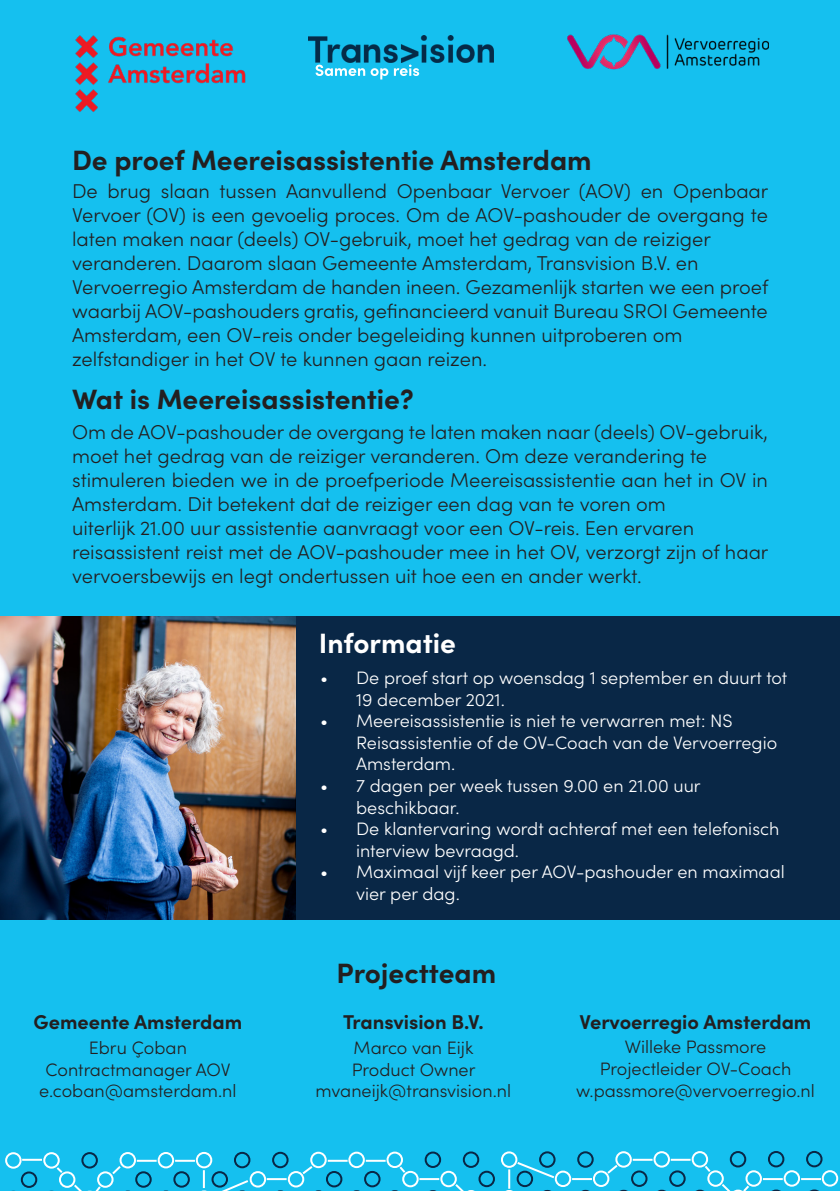
<style>
.page{position:relative;width:840px;height:1191px;background:#fff}
.page>*{position:absolute;margin:0;border:0;box-sizing:border-box;transform-origin:0 0}
.t1{font:700 28px "Sofia Pro";color:#231f20}
.t2{font:700 28px "Sofia Pro";color:#fff}
.t3{font:300 20px/24px "Sofia Pro";color:#231f20}
.t4{font:700 20px "Sofia Pro";color:#231f20}
.t5{font:300 18px/21.6px "Sofia Pro";color:#fff}
.t6{font:300 18px "Sofia Pro";color:#231f20}
</style>
<div class="page">
<div style="left:0;top:0;width:839px;height:1191px;background:#15c0ef"></div>
<svg style="left:581px;top:1189px;width:9px;height:2px"></svg>
<svg style="left:619px;top:1189px;width:9px;height:2px"></svg>
<svg style="left:657px;top:1189px;width:9px;height:2px"></svg>
<svg style="left:695px;top:1189px;width:9px;height:2px"></svg>
<svg style="left:771px;top:1189px;width:10px;height:2px"></svg>
<svg style="left:809px;top:1189px;width:10px;height:2px"></svg>
<div style="left:21px;top:1171px;width:16px;height:16px;border:2px solid #092746;border-radius:50%"></div>
<div style="left:59px;top:1171px;width:16px;height:16px;border:2px solid #fff;border-radius:50%"></div>
<div style="left:97px;top:1171px;width:16px;height:16px;border:2px solid #fff;border-radius:50%"></div>
<div style="left:135px;top:1171px;width:17px;height:16px;border:2px solid #082745;border-radius:50%"></div>
<div style="left:173px;top:1171px;width:17px;height:16px;border:2px solid #092746;border-radius:50%"></div>
<div style="left:249px;top:1171px;width:17px;height:16px;border:2px solid #fff;border-radius:50%"></div>
<div style="left:287px;top:1171px;width:17px;height:16px;border:2px solid #fff;border-radius:50%"></div>
<div style="left:326px;top:1171px;width:16px;height:16px;border:2px solid #092746;border-radius:50%"></div>
<div style="left:364px;top:1170px;width:16px;height:17px;border:2px solid #092746;border-radius:50%"></div>
<div style="left:402px;top:1170px;width:16px;height:17px;border:2px solid #fff;border-radius:50%"></div>
<div style="left:440px;top:1170px;width:16px;height:17px;border:2px solid #fff;border-radius:50%"></div>
<div style="left:478px;top:1170px;width:16px;height:17px;border:2px solid #092746;border-radius:50%"></div>
<div style="left:554px;top:1170px;width:17px;height:17px;border:2px solid #fff;border-radius:50%"></div>
<div style="left:592px;top:1170px;width:17px;height:17px;border:2px solid #fff;border-radius:50%"></div>
<div style="left:630px;top:1170px;width:17px;height:16px;border:2px solid #092746;border-radius:50%"></div>
<div style="left:668px;top:1170px;width:17px;height:16px;border:2px solid #092746;border-radius:50%"></div>
<div style="left:707px;top:1170px;width:16px;height:16px;border:2px solid #fff;border-radius:50%"></div>
<div style="left:745px;top:1170px;width:16px;height:16px;border:2px solid #fff;border-radius:50%"></div>
<div style="left:783px;top:1170px;width:16px;height:16px;border:2px solid #fff;border-radius:50%"></div>
<div style="left:821px;top:1170px;width:16px;height:16px;border:2px solid #fff;border-radius:50%"></div>
<div style="left:5px;top:1152px;width:17px;height:16px;border:2px solid #fff;border-radius:50%"></div>
<div style="left:43px;top:1152px;width:17px;height:16px;border:2px solid #fff;border-radius:50%"></div>
<div style="left:81px;top:1152px;width:17px;height:16px;border:2px solid #092746;border-radius:50%"></div>
<div style="left:119px;top:1152px;width:17px;height:16px;border:2px solid #fff;border-radius:50%"></div>
<div style="left:158px;top:1152px;width:16px;height:16px;border:2px solid #fff;border-radius:50%"></div>
<div style="left:196px;top:1151px;width:16px;height:17px;border:2px solid #fff;border-radius:50%"></div>
<div style="left:234px;top:1151px;width:16px;height:17px;border:2px solid #092746;border-radius:50%"></div>
<div style="left:272px;top:1151px;width:16px;height:17px;border:2px solid #092746;border-radius:50%"></div>
<div style="left:310px;top:1151px;width:16px;height:17px;border:2px solid #fff;border-radius:50%"></div>
<div style="left:348px;top:1151px;width:16px;height:17px;border:2px solid #fff;border-radius:50%"></div>
<div style="left:386px;top:1151px;width:17px;height:17px;border:2px solid #fff;border-radius:50%"></div>
<div style="left:424px;top:1151px;width:17px;height:17px;border:2px solid #092746;border-radius:50%"></div>
<div style="left:462px;top:1151px;width:17px;height:16px;border:2px solid #092746;border-radius:50%"></div>
<div style="left:500px;top:1151px;width:17px;height:16px;border:2px solid #fff;border-radius:50%"></div>
<div style="left:538px;top:1151px;width:17px;height:16px;border:2px solid #092746;border-radius:50%"></div>
<div style="left:577px;top:1151px;width:16px;height:16px;border:2px solid #092746;border-radius:50%"></div>
<div style="left:615px;top:1151px;width:16px;height:16px;border:2px solid #fff;border-radius:50%"></div>
<div style="left:653px;top:1151px;width:16px;height:16px;border:2px solid #fff;border-radius:50%"></div>
<div style="left:691px;top:1151px;width:16px;height:16px;border:2px solid #fff;border-radius:50%"></div>
<div style="left:729px;top:1151px;width:16px;height:16px;border:2px solid #092746;border-radius:50%"></div>
<div style="left:767px;top:1151px;width:17px;height:16px;border:2px solid #092746;border-radius:50%"></div>
<div style="left:805px;top:1150px;width:17px;height:17px;border:2px solid #092746;border-radius:50%"></div>
<hr style="left:22px;top:1158px;width:20px;height:2px;background:#fff">
<hr style="left:175px;top:1159px;width:20px;height:2px;background:#fff">
<svg style="left:137px;top:1159px;width:19px;height:2px"></svg>
<hr style="left:327px;top:1159px;width:20px;height:2px;background:#fff">
<hr style="left:365px;top:1159px;width:20px;height:2px;background:#fff">
<hr style="left:419px;top:1178px;width:20px;height:2px;background:#fff">
<hr style="left:266px;top:1178px;width:20px;height:2px;background:#fff">
<svg style="left:300px;top:1164px;width:14px;height:12px"></svg>
<svg style="left:397px;top:1164px;width:10px;height:11px"></svg>
<svg style="left:453px;top:1182px;width:22px;height:9px"></svg>
<svg style="left:54px;top:1165px;width:11px;height:10px"></svg>
<svg style="left:72px;top:1182px;width:31px;height:9px"></svg>
<svg style="left:110px;top:1163px;width:13px;height:13px"></svg>
<svg style="left:201px;top:1170px;width:49px;height:21px"></svg>
<svg style="left:500px;top:1160px;width:56px;height:31px"></svg>
<hr style="left:571px;top:1178px;width:20px;height:2px;background:#fff">
<hr style="left:632px;top:1158px;width:20px;height:2px;background:#fff">
<hr style="left:670px;top:1158px;width:20px;height:2px;background:#fff">
<hr style="left:762px;top:1178px;width:20px;height:2px;background:#fff">
<hr style="left:800px;top:1178px;width:20px;height:2px;background:#fff">
<svg style="left:605px;top:1162px;width:14px;height:13px"></svg>
<svg style="left:702px;top:1163px;width:10px;height:11px"></svg>
<svg style="left:719px;top:1181px;width:31px;height:10px"></svg>
<div style="left:293px;top:616px;width:546px;height:303px;background:#092746"></div>
<img style="left:0;top:616px;width:295px;height:303px">
<img style="left:308px;top:35px;width:185px;height:28px">
<svg style="left:315px;top:65px;width:104px;height:14px"></svg>
<img style="left:75px;top:35px;width:171px;height:77px">
<img style="left:567px;top:34px;width:200px;height:36px">
<p class="t1" style="left:72px;top:138px;width:521px">De proef Meereisassistentie Amsterdam</p>
<p class="t3" style="left:72px;top:178px;width:697px;text-align:justify">De brug slaan tussen Aanvullend Openbaar Vervoer (AOV) en Openbaar Vervoer (OV) is een gevoelig proces. Om de AOV-pashouder de overgang te laten maken naar (deels) OV-gebruik, moet het gedrag van de reiziger</p>
<p class="t3" style="left:72px;top:250px;width:627px">veranderen. Daarom slaan Gemeente Amsterdam, Transvision B.V. en</p>
<p class="t3" style="left:72px;top:274px;width:697px">Vervoerregio Amsterdam de handen ineen. Gezamenlijk starten we een proef</p>
<p class="t3" style="left:72px;top:298px;width:697px">waarbij AOV-pashouders gratis, gefinancieerd vanuit Bureau SROI Gemeente<br>Amsterdam, een OV-reis onder begeleiding kunnen uitproberen om</p>
<p class="t3" style="left:72px;top:346px;width:416px">zelfstandiger in het OV te kunnen gaan reizen.</p>
<p class="t1" style="left:72px;top:377px;width:343px">Wat is Meereisassistentie?</p>
<p class="t3" style="left:72px;top:419px;width:697px">Om de AOV-pashouder de overgang te laten maken naar (deels) OV-gebruik, moet het gedrag van de reiziger veranderen. Om deze verandering te</p>
<p class="t3" style="left:72px;top:467px;width:697px">stimuleren bieden we in de proefperiode Meereisassistentie aan het in OV in<br>Amsterdam. Dit betekent dat de reiziger een dag van te voren om</p>
<p class="t3" style="left:72px;top:515px;width:623px">uiterlijk 21.00 uur assistentie aanvraagt voor een OV-reis. Een ervaren</p>
<p class="t3" style="left:72px;top:539px;width:697px">reisassistent reist met de AOV-pashouder mee in het OV, verzorgt zijn of haar vervoersbewijs en legt ondertussen uit hoe een en ander werkt.</p>
<p class="t2" style="left:319px;top:621px;width:138px">Informatie</p>
<p class="t5" style="left:356px;top:666px;width:432px;text-indent:-36px">• De proef start op woensdag 1 september en duurt tot<br>19 december 2021.</p>
<p class="t5" style="left:356px;top:709px;width:422px;text-indent:-36px">• Meereisassistentie is niet te verwarren met: NS<br>Reisassistentie of de OV-Coach van de Vervoerregio<br>Amsterdam.</p>
<p class="t5" style="left:356px;top:774px;width:346px;text-indent:-36px">• 7 dagen per week tussen 9.00 en 21.00 uur beschikbaar.</p>
<p class="t5" style="left:356px;top:817px;width:424px;text-indent:-36px">• De klantervaring wordt achteraf met een telefonisch interview bevraagd.</p>
<p class="t5" style="left:356px;top:860px;width:430px;text-indent:-36px">• Maximaal vijf keer per AOV-pashouder en maximaal vier per dag.</p>
<p class="t4" style="left:34px;top:1007px;width:210px">Gemeente Amsterdam</p>
<p class="t6" style="left:89px;top:1034px;width:100px">Ebru Çoban</p>
<p class="t6" style="left:45px;top:1056px;width:186px">Contractmanager AOV</p>
<p class="t6" style="left:39px;top:1077px;width:199px">e.coban@amsterdam.nl</p>
<p class="t1" style="left:336px;top:952px;width:161px">Projectteam</p>
<p class="t4" style="left:343px;top:1006px;width:142px">Transvision B.V.</p>
<p class="t6" style="left:353px;top:1034px;width:121px">Marco van Eijk</p>
<p class="t6" style="left:351px;top:1056px;width:125px">Product Owner</p>
<p class="t6" style="left:315px;top:1077px;width:197px">mvaneijk@transvision.nl</p>
<p class="t4" style="left:579px;top:1006px;width:233px">Vervoerregio Amsterdam</p>
<p class="t6" style="left:624px;top:1034px;width:143px">Willeke Passmore</p>
<p class="t6" style="left:599px;top:1055px;width:193px">Projectleider OV-Coach</p>
<p class="t6" style="left:575px;top:1077px;width:240px">w.passmore@vervoerregio.nl</p>
</div>
